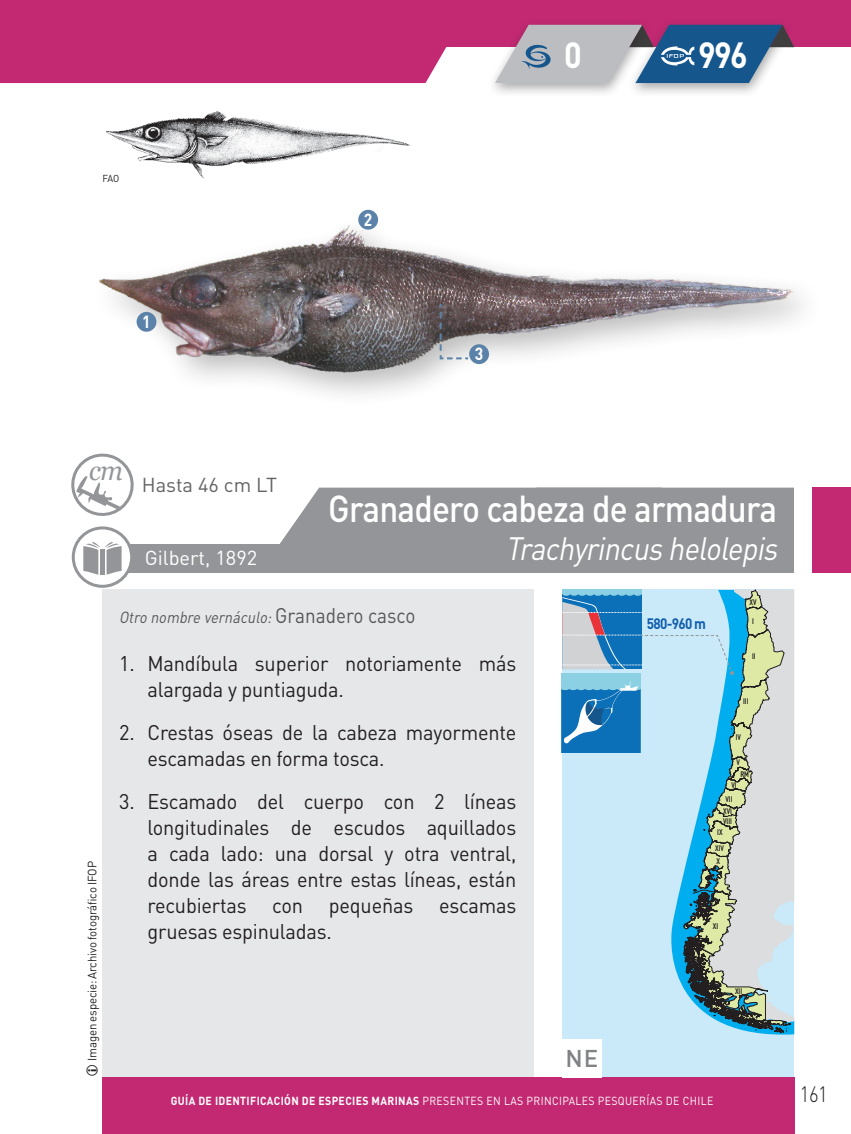
<style>
.page{position:relative;width:851px;height:1134px;background:#fff}
.page>*{position:absolute;margin:0;border:0;box-sizing:border-box;transform-origin:0 0}
.t1{font:500 37px "DIN Pro";letter-spacing:-.025em;color:#fff;scale:.9 1}
.t2{font:700 36px "DIN Pro";color:#fff;scale:.9 1}
.t3{font:italic 32px "DIN Pro";color:#fff;scale:.9 1}
.t4{font:italic 27px "Georgia";color:#939598;scale:.96 1}
.t5{font:500 24px "DIN Pro";color:#808285}
.t6{font:300 22px "DIN Pro";color:#231f20;scale:.85 1}
.t7{font:21px/26px "DIN Pro";letter-spacing:-.01em;color:#231f20;scale:.95 1}
.t8{font:20px "DIN Pro";color:#fff}
.t9{font:20px "DIN Pro";color:#636366}
.t10{font:700 17.4px "DIN Pro";color:#fff;scale:.9 1}
.t11{font:italic 16px "DIN Pro";color:#57585a;scale:.9 1}
.t12{font:700 15px "DIN Pro";letter-spacing:-.05em;color:#115eac;scale:.9 1}
.t13{font:12px "DIN Pro";letter-spacing:-.01em;color:#231f20;scale:.95 1}
.t14{font:11.6px "DIN Pro";letter-spacing:.035em;color:#fff;scale:.9 1}
.t15{font:10px "DIN Pro";color:#231f20;scale:.95 1}
.t16{font:700 8px/13.6px "DIN Pro";letter-spacing:-.01em;color:#231f20;scale:.75 1}
.s1{font-style:normal;font-size:21px}
.s2{font-weight:700}
</style>
<div class="page">
<div style="left:102px;top:1077px;width:692px;height:57px;background:#c22972"></div>
<div style="left:0;top:0;width:850px;height:47px;background:#c22972"></div>
<div style="left:0;top:47px;width:447px;height:36px;background:#c22972"></div>
<div style="left:562px;top:590px;width:232px;height:487px;background:#cae9f9"></div>
<svg style="left:71px;top:453px;width:63px;height:63px"></svg>
<div style="left:94px;top:544px;width:756px;height:29px;background:#939598"></div>
<svg style="left:73px;top:528px;width:59px;height:58px"></svg>
<div style="left:72px;top:526px;width:61px;height:62px;border:3px solid #939598;border-radius:50%"></div>
<svg style="left:83px;top:541px;width:39px;height:34px"></svg>
<div style="left:627px;top:18px;width:166px;height:80px;background:#231f20;opacity:.4"></div>
<div style="left:562px;top:1039px;width:39px;height:38px;background:#fff"></div>
<div style="left:102px;top:590px;width:431px;height:487px;background:#e6e7e9"></div>
<div style="left:486px;top:18px;width:167px;height:80px;background:#231f20;opacity:.4"></div>
<svg style="left:495px;top:25px;width:299px;height:58px"></svg>
<div style="left:279px;top:488px;width:515px;height:56px;background:#939598"></div>
<div style="left:794px;top:488px;width:56px;height:85px;background:#c22972"></div>
<div style="left:794px;top:484px;width:17px;height:92px;background:#fff"></div>
<svg style="left:561px;top:589px;width:233px;height:444px"></svg>
<img style="left:99px;top:220px;width:700px;height:161px">
<img style="left:106px;top:111px;width:305px;height:67px">
<div style="left:469px;top:344px;width:20px;height:20px;background:#5b83a9;border-radius:50%"></div>
<div style="left:358px;top:210px;width:20px;height:20px;background:#5b83a9;border-radius:50%"></div>
<div style="left:136px;top:312px;width:20px;height:20px;background:#5b83a9;border-radius:50%"></div>
<svg style="left:438px;top:302px;width:32px;height:58px;background:#827d80"></svg>
<p class="t15" style="left:102px;top:171px;width:19px">FAO</p>
<p class="t10" style="left:142px;top:309px;width:11px">1</p>
<p class="t4" style="left:89px;top:454px;width:36px">cm</p>
<p class="t9" style="left:142px;top:471px;width:137px">Hasta 46 cm LT</p>
<p class="t8" style="left:145px;top:544px;width:114px">Gilbert, 1892</p>
<p class="t10" style="left:364px;top:207px;width:11px">2</p>
<p class="t2" style="left:564px;top:31px;width:21px">0</p>
<p class="t2" style="left:698px;top:31px;width:57px">996</p>
<p class="t10" style="left:475px;top:342px;width:11px">3</p>
<p class="t1" style="left:328px;top:483px;width:500px">Granadero cabeza de armadura</p>
<p class="t3" style="left:505px;top:526px;width:311px">Trachyrincushelolepis</p>
<p class="t13" style="left:84px;top:1061px;width:212px;rotate:-90deg">Imagen especie: Archivo fotográfico IFOP</p>
<p class="t11" style="left:119px;top:606px;width:331px">Otro nombre vernáculo:<span class="s1">G ra n a d e ro ca s c o</span></p>
<p class="t7" style="left:147px;top:650px;width:389px;text-indent:-28px">1. Mandíbula superior notoriamente más alargada y puntiaguda.</p>
<p class="t7" style="left:147px;top:719px;width:389px;text-indent:-28px">2. Crestas óseas de la cabeza mayormente escamadas en forma tosca.</p>
<p class="t7" style="left:147px;top:788px;width:389px;text-align:justify;text-indent:-28px">3. Escamado del cuerpo con 2 líneas longitudinales de escudos aquillados a cada lado: una dorsal y otra ventral, donde las áreas entre estas líneas, están recubiertas con pequeñas escamas gruesas espinuladas.</p>
<p class="t5" style="left:565px;top:1042px;width:34px">NE</p>
<p class="t12" style="left:646px;top:614px;width:67px">580-960 m</p>
<p class="t16" style="left:749px;top:595px;width:11px">XV</p>
<p class="t16" style="left:752px;top:613px;width:4px">I</p>
<p class="t16" style="left:752px;top:649px;width:6px">II</p>
<p class="t16" style="left:743px;top:694px;width:9px">III</p>
<p class="t16" style="left:735px;top:730px;width:9px">IV</p>
<p class="t16" style="left:736px;top:755px;width:6px">V</p>
<p class="t16" style="left:725px;top:778px;width:17px;text-indent:6px">VI<br>VII</p>
<p class="t16" style="left:723px;top:814px;width:13px">VIII</p>
<p class="t16" style="left:715px;top:824px;width:13px;line-height:15.2px">IX<br>XIV</p>
<p class="t16" style="left:716px;top:854px;width:6px">X</p>
<p class="t16" style="left:740px;top:767px;width:13px">RM</p>
<p class="t16" style="left:723px;top:804px;width:13px">XVI</p>
<p class="t16" style="left:712px;top:919px;width:9px">XI</p>
<p class="t16" style="left:734px;top:984px;width:11px">XII</p>
<p class="t14" style="left:171px;top:1093px;width:604px"><span class="s2">GUÍA DE IDENTIFICACIÓN DE ESPECIES MARINAS</span> PRESENTES EN LAS PRINCIPALES PESQUERÍAS DE CHILE</p>
<p class="t6" style="left:799px;top:1079px;width:34px">161</p>
</div>
